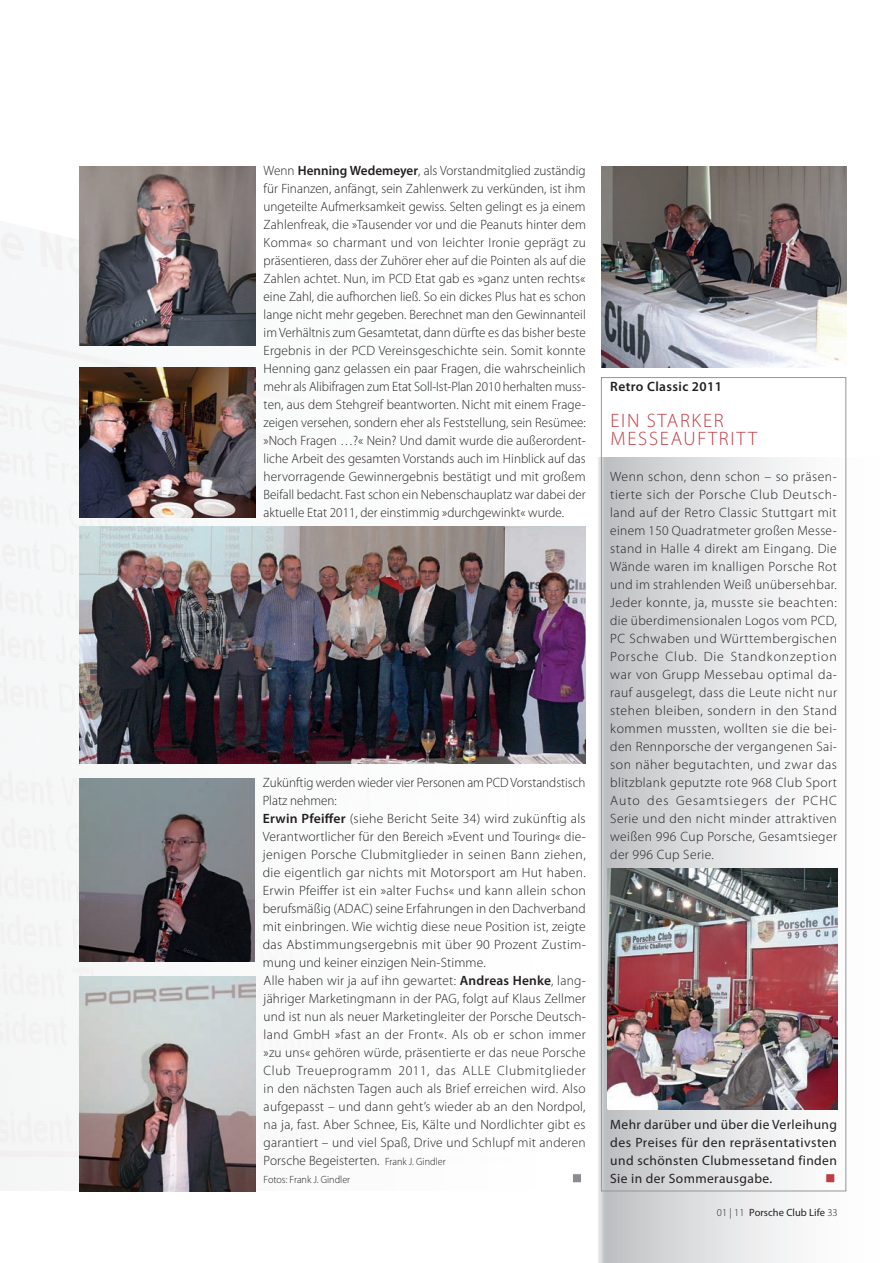
<style>
.page{position:relative;width:893px;height:1263px;background:#fff}
.page>*{position:absolute;margin:0;border:0;box-sizing:border-box;transform-origin:0 0}
.t1{font:300 19.5px/18px "Myriad Pro";color:#c13b42}
.t2{font:300 13.5px/18px "Myriad Pro";letter-spacing:.015em;color:#231f20;text-align:justify}
.t3{font:13.5px/18px "Myriad Pro";letter-spacing:.03em;color:#231f20;text-align:justify}
.t4{font:600 13.5px "Myriad Pro";letter-spacing:.03em;color:#231f20}
.t5{font:10.5px "Myriad Pro";letter-spacing:.005em;color:#231f20}
.t6{font:300 10.5px "Myriad Pro";color:#231f20}
.s1{font-weight:600}
.s2{font-size:10.5px}
.s3{font-weight:300}
</style>
<div class="page">
<svg style="left:598px;top:457px;width:249px;height:806px"></svg>
<img style="left:0;top:217px;width:553px;height:974px">
<img style="left:79px;top:976px;width:176px;height:215px">
<img style="left:79px;top:166px;width:176px;height:179px">
<img style="left:601px;top:166px;width:245px;height:201px">
<img style="left:79px;top:778px;width:175px;height:183px">
<img style="left:79px;top:527px;width:507px;height:237px">
<img style="left:79px;top:367px;width:176px;height:150px">
<div style="left:572px;top:1173px;width:10px;height:10px;background:#8a8c8f;border:1px solid #fff"></div>
<div style="left:825px;top:1173px;width:10px;height:10px;background:#c13b42;border:1px solid #fff"></div>
<div style="left:601px;top:377px;width:245px;height:814px;border:1px solid #939598"></div>
<img style="left:608px;top:868px;width:230px;height:242px">
<p class="t2" style="left:264px;top:161px;width:324px">Wenn <span class="s1">Henning Wedemeyer</span>, als Vorstandmitglied zuständig für Finanzen, anfängt, sein Zahlenwerk zu verkünden, ist ihm ungeteilte Aufmerksamkeit gewiss. Selten gelingt es ja einem Zahlenfreak, die »Tausender vor und die Peanuts hinter dem Komma« so charmant und von leichter Ironie geprägt zu präsentieren, dass der Zuhörer eher auf die Pointen als auf die Zahlen achtet. Nun, im PCD Etat gab es »ganz unten rechts« eine Zahl, die aufhorchen ließ. So ein dickes Plus hat es schon lange nicht mehr gegeben. Berechnet man den Gewinnanteil im Verhältnis zum Gesamtetat, dann dürfte es das bisher beste Ergebnis in der PCD Vereinsgeschichte sein. Somit konnte Henning ganz gelassen ein paar Fragen, die wahrscheinlich mehr als Alibifragen zum Etat Soll-Ist-Plan 2010 herhalten muss&shy;ten, aus dem Stehgreif beantworten. Nicht mit einem Frage&shy;zeigen versehen, sondern eher als Feststellung, sein Resümee: »Noch Fragen …?« Nein? Und damit wurde die außerordent&shy;liche Arbeit des gesamten Vorstands auch im Hinblick auf das hervorragende Gewinnergebnis bestätigt und mit großem Beifall bedacht. Fast schon ein Nebenschauplatz war dabei der aktuelle Etat 2011, der einstimmig »durchgewinkt« wurde.</p>
<p class="t2" style="left:263px;top:773px;width:325px;text-align:left">Zukünftig werden wieder vier Personen am PCD Vorstandstisch Platz nehmen:<br><span class="s1">Erwin Pfeiffer</span> (siehe Bericht Seite 34) wird zukünftig als Verantwortlicher für den Bereich »Event und Touring« die&shy;jenigen Porsche Clubmitglieder in seinen Bann ziehen, die eigentlich gar nichts mit Motorsport am Hut haben.<br>Erwin Pfeiffer ist ein »alter Fuchs« und kann allein schon berufsmäßig (ADAC) seine Erfahrungen in den Dachverband mit einbringen. Wie wichtig diese neue Position ist, zeigte das Abstimmungsergebnis mit über 90 Prozent Zustim&shy;mung und keiner einzigen Nein-Stimme.<br>Alle haben wir ja auf ihn gewartet: <span class="s1">Andreas Henke</span>, lang&shy;jähriger Marketingmann in der PAG, folgt auf Klaus Zellmer und ist nun als neuer Marketingleiter der Porsche Deutsch&shy;land GmbH »fast an der Front«. Als ob er schon immer »zu uns« gehören würde, präsentierte er das neue Porsche Club Treueprogramm 2011, das ALLE Clubmitglieder in den nächsten Tagen auch als Brief erreichen wird. Also aufgepasst – und dann geht’s wieder ab an den Nordpol, na ja, fast. Aber Schnee, Eis, Kälte und Nordlichter gibt es garantiert – und viel Spaß, Drive und Schlupf mit anderen Porsche Begeisterten. <span class="s2">Frank J. Gindler</span></p>
<p class="t6" style="left:264px;top:1173px;width:88px">Fotos: Frank J. Gindler</p>
<p class="t4" style="left:610px;top:378px;width:113px">Retro Classic 2011</p>
<h1 class="t1" style="left:610px;top:411px;width:49px">Ein starker<br>Messeauf</h1>
<h1 class="t1" style="left:708px;top:429px;width:11px">trit</h1>
<h1 class="t1" style="left:748px;top:429px;width:8px">t</h1>
<p class="t2" style="left:610px;top:467px;width:228px">Wenn schon, denn schon – so präsen&shy;tierte sich der Porsche Club Deutsch&shy;land auf der Retro Classic Stuttgart mit einem 150 Quadratmeter großen Messe&shy;stand in Halle 4 direkt am Eingang. Die Wände waren im knalligen Porsche Rot und im strahlenden Weiß unübersehbar.<br>Jeder konnte, ja, musste sie beachten: die überdimensionalen Logos vom PCD, PC Schwaben und Württembergischen Porsche Club. Die Standkonzeption war von Grupp Messebau optimal da&shy;rauf ausgelegt, dass die Leute nicht nur stehen bleiben, sondern in den Stand kommen mussten, wollten sie die bei&shy;den Rennporsche der vergangenen Sai&shy;son näher begutachten, und zwar das blitzblank geputzte rote 968 Club Sport Auto des Gesamtsiegers der PCHC Serie und den nicht minder attraktiven weißen 996 Cup Porsche, Gesamtsieger der 996 Cup Serie.</p>
<p class="t3" style="left:610px;top:1115px;width:228px">Mehr darüber und über die Verleihung des Preises für den repräsentativsten und schönsten Clubmessetand finden Sie in der Sommerausgabe.</p>
<p class="t5" style="left:717px;top:1205px;width:122px"><span class="s3">01 | 11</span> Porsche Club Life <span class="s3">33</span></p>
</div>
